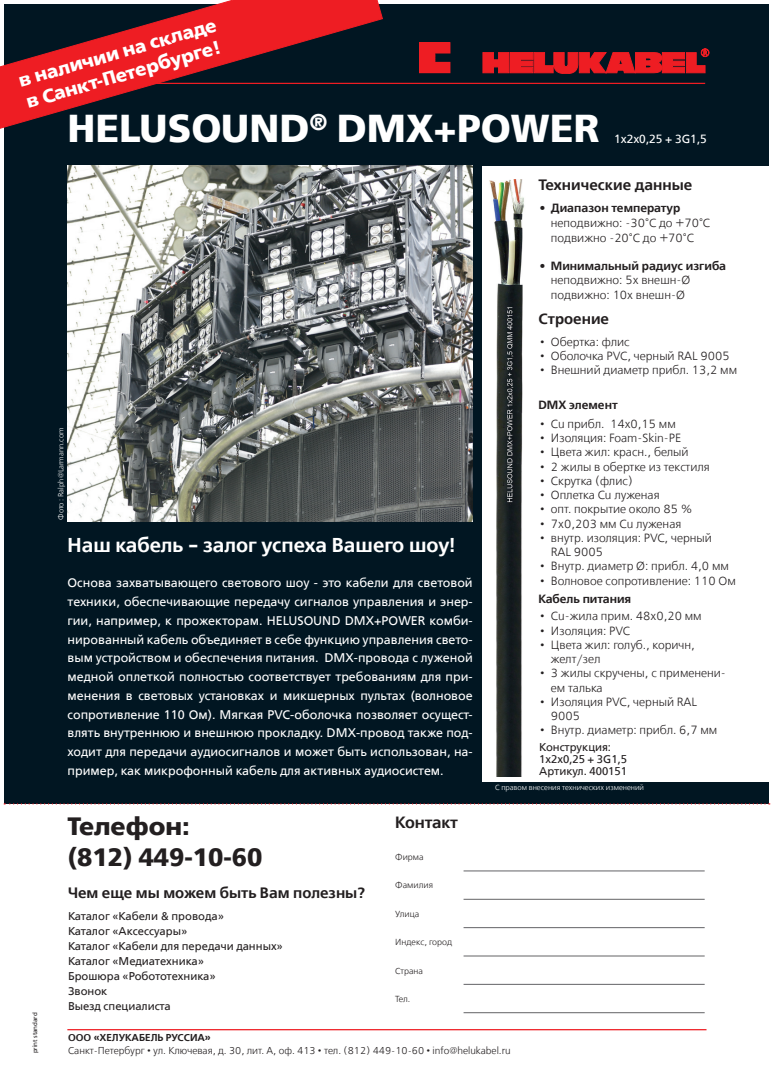
<style>
.page{position:relative;width:773px;height:1081px;background:#fff}
.page>*{position:absolute;margin:0;border:0;box-sizing:border-box;transform-origin:0 0}
.t1{font:700 38.75px "Free Set";color:#fff}
.t2{font:700 25px/31.2px "Free Set";color:#231f20}
.t3{font:600 20px "Free Set";color:#fff}
.t4{font:700 18.75px/22.5px "Free Set";color:#fff}
.t5{font:600 16.25px "Free Set";letter-spacing:-.02em;color:#231f20}
.t6{font:600 15px "Free Set";color:#231f20}
.t7{font:12.5px/18.8px "Free Set";color:#fff;text-align:justify}
.t8{font:300 11.88px/14.2px "Free Set";color:#231f20}
.t9{font:600 11.88px "Free Set";color:#231f20}
.t10{font:11.88px "Free Set";color:#fff}
.t11{font:11.25px/15px "Free Set";color:#231f20}
.t12{font:300 10px "Free Set";color:#231f20}
.t13{font:600 10px "Free Set";color:#231f20}
.t14{font:300 8.75px "Free Set";color:#231f20}
.t15{font:300 7.5px "Free Set";color:#fff}
.t16{font:6.25px "Free Set";color:#231f20}
</style>
<div class="page">
<div style="left:4px;top:4px;width:764px;height:800px;background:#011622"></div>
<hr style="left:67px;top:1029px;width:639px;height:1px;background:#ee1d23">
<svg style="left:4px;top:803px;width:765px;height:1px"></svg>
<div style="left:419px;top:43px;width:31px;height:10px;background:#ee1d23"></div>
<div style="left:419px;top:62px;width:31px;height:11px;background:#ee1d23"></div>
<svg style="left:419px;top:54px;width:16px;height:8px"></svg>
<svg style="left:482px;top:49px;width:227px;height:25px"></svg>
<hr style="left:67px;top:83px;width:638px;height:1px;background:#ee1d23">
<svg style="left:0;top:0;width:383px;height:129px"></svg>
<img style="left:67px;top:166px;width:405px;height:355px">
<div style="left:482px;top:166px;width:287px;height:615px;background:#fff"></div>
<img style="left:489px;top:179px;width:36px;height:597px">
<hr style="left:463px;top:1012px;width:241px;height:1px;background:#636366">
<hr style="left:463px;top:870px;width:241px;height:1px;background:#636366">
<hr style="left:463px;top:899px;width:241px;height:1px;background:#636366">
<hr style="left:463px;top:927px;width:241px;height:1px;background:#636366">
<hr style="left:463px;top:956px;width:241px;height:1px;background:#636366">
<hr style="left:463px;top:984px;width:241px;height:1px;background:#636366">
<h3 class="t4" style="left:16px;top:70px;width:207px;rotate:-16deg">в наличии на складе в Санкт-Петербурге!</h3>
<h1 class="t1" style="left:67px;top:106px;width:533px">HELUSOUND<sup>®</sup> DMX+POWER</h1>
<p class="t10" style="left:614px;top:132px;width:94px">1x2x0,25 + 3G1,5</p>
<p class="t6" style="left:538px;top:176px;width:155px">Технические данные</p>
<p class="t9" style="left:540px;top:201px;width:141px">• Диапазон температур</p>
<p class="t8" style="left:551px;top:215px;width:161px;line-height:15px">неподвижно: -30°C до +70°C подвижно -20°C до +70°C</p>
<p class="t8" style="left:551px;top:273px;width:141px;line-height:15px">неподвижно: 5x внешн-Ø подвижно: 10x внешн-Ø</p>
<p class="t9" style="left:540px;top:258px;width:187px">• Минимальный радиус изгиба</p>
<p class="t6" style="left:538px;top:310px;width:72px">Строение</p>
<p class="t8" style="left:540px;top:335px;width:91px">• Обертка: флис</p>
<p class="t8" style="left:540px;top:349px;width:191px">• Оболочка PVC, черный RAL 9005</p>
<p class="t8" style="left:540px;top:363px;width:198px">• Внешний диаметр прибл. 13,2 мм</p>
<p class="t16" style="left:31px;top:1053px;width:42px;rotate:-90deg">print standard</p>
<p class="t15" style="left:57px;top:520px;width:94px;rotate:-90deg">Фото : Ralph@Larmann.com</p>
<h3 class="t3" style="left:68px;top:533px;width:389px">Наш кабель - залог успеха Вашего шоу!</h3>
<p class="t7" style="left:68px;top:574px;width:406px">Основа захватывающего светового шоу - это кабели для световой техники, обеспечивающие передачу сигналов управления и энер&shy;гии, например, к прожекторам. HELUSOUND DMX+POWER комби&shy;нированный кабель объединяет в себе функцию управления свето&shy;вым устройством и обеспечения питания. DMX-провода с луженой медной оплеткой полностью соответствует требованиям для при&shy;менения в световых установках и микшерных пультах (волновое сопротивление 110 Ом). Мягкая PVC-оболочка позволяет осущест&shy;влять внутреннюю и внешнюю прокладку. DMX-провод также под&shy;ходит для передачи аудиосигналов и может быть использован, на&shy;пример, как микрофонный кабель для активных аудиосистем.</p>
<h2 class="t2" style="left:67px;top:810px;width:196px">Телефон:<br>(812) 449-10-60</h2>
<p class="t6" style="left:68px;top:883px;width:299px">Чем еще мы можем быть Вам полезны?</p>
<p class="t11" style="left:68px;top:909px;width:216px">Каталог «Кабели &amp; провода»<br>Каталог «Аксессуары»<br>Каталог «Кабели для передачи данных»<br>Каталог «Медиатехника»<br>Брошюра «Робототехника»<br>Звонок<br>Выезд специалиста</p>
<p class="t13" style="left:68px;top:1031px;width:144px">ООО «ХЕЛУКАБЕЛЬ РУССИА»</p>
<h3 class="t5" style="left:395px;top:812px;width:64px">Контакт</h3>
<p class="t14" style="left:395px;top:852px;width:30px">Фирма</p>
<p class="t14" style="left:395px;top:880px;width:39px">Фамилия</p>
<p class="t14" style="left:395px;top:908px;width:25px">Улица</p>
<p class="t14" style="left:395px;top:937px;width:58px">Индекс, город</p>
<p class="t14" style="left:395px;top:965px;width:29px">Страна</p>
<p class="t14" style="left:395px;top:993px;width:17px">Тел.</p>
<p class="t9" style="left:538px;top:397px;width:81px">DMX элемент</p>
<p class="t8" style="left:540px;top:417px;width:137px">• Cu прибл. 14x0,15 мм</p>
<p class="t8" style="left:540px;top:431px;width:142px">• Изоляция: Foam-Skin-PE</p>
<p class="t8" style="left:540px;top:445px;width:150px">• Цвета жил: красн., белый</p>
<p class="t8" style="left:540px;top:460px;width:171px">• 2 жилы в обертке из текстиля</p>
<p class="t8" style="left:540px;top:474px;width:94px">• Скрутка (флис)</p>
<p class="t8" style="left:540px;top:488px;width:121px">• Оплетка Cu луженая</p>
<p class="t8" style="left:540px;top:502px;width:154px">• опт. покрытие около 85 %</p>
<p class="t8" style="left:540px;top:517px;width:143px">• 7x0,203 мм Cu луженая</p>
<p class="t8" style="left:551px;top:531px;width:162px;text-indent:-11px">• внутр. изоляция: PVC, черный<br>RAL 9005</p>
<p class="t8" style="left:540px;top:559px;width:190px">• Внутр. диаметр Ø: прибл. 4,0 мм</p>
<p class="t8" style="left:540px;top:574px;width:197px">• Волновое сопротивление: 110 Ом</p>
<p class="t8" style="left:540px;top:609px;width:163px">• Cu-жила прим. 48x0,20 мм</p>
<p class="t8" style="left:540px;top:623px;width:91px">• Изоляция: PVC</p>
<p class="t8" style="left:551px;top:638px;width:145px;text-indent:-11px">• Цвета жил: голуб., коричн, желт/зел</p>
<p class="t8" style="left:551px;top:666px;width:176px;text-indent:-11px">• 3 жилы скручены, с применени&shy;ем талька</p>
<p class="t8" style="left:551px;top:695px;width:148px;text-indent:-11px">• Изоляция PVC, черный RAL<br>9005</p>
<p class="t8" style="left:540px;top:723px;width:178px">• Внутр. диаметр: прибл. 6,7 мм</p>
<p class="t9" style="left:538px;top:591px;width:94px">Кабель питания</p>
<p class="t11" style="left:539px;top:741px;width:89px;line-height:11.9px">Конструкция:<br>1x2x0,25 + 3G1,5<br>Артикул. 400151</p>
<p class="t15" style="left:495px;top:783px;width:150px">С правом внесения технических изменений</p>
<p class="t12" style="left:68px;top:1044px;width:444px">Санкт-Петербург • ул. Ключевая, д. 30, лит. А, оф. 413 • тел. (812) 449-10-60 • info@helukabel.ru</p>
</div>
